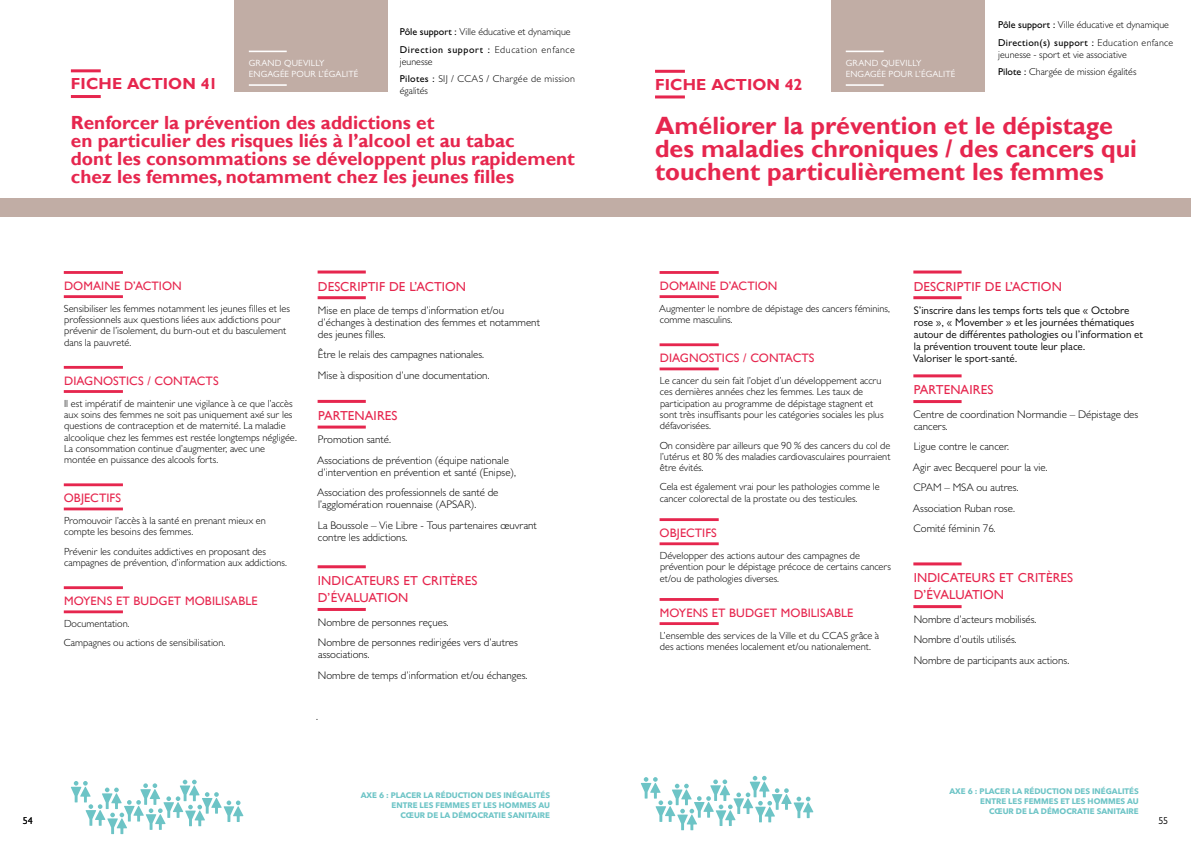
<style>
.page{position:relative;width:1191px;height:842px;background:#fff}
.page>*{position:absolute;margin:0;border:0;box-sizing:border-box;transform-origin:0 0}
.t1{font:700 25px/23px "Gill Sans";color:#e6264e}
.t2{font:700 19px/18px "Gill Sans";color:#e6264e}
.t3{font:700 16px "Gill Sans";letter-spacing:.005em;color:#e6264e}
.t4{font:13px/17px "Gill Sans";letter-spacing:.005em;color:#e6264e}
.t5{font:12.2px "Gill Sans";letter-spacing:.005em;color:#e6264e}
.t6{font:300 11px/20.5px "Gill Sans";color:#000}
.t7{font:11px/12px "Gill Sans";color:#000}
.t8{font:300 10.3px/11.3px "Gill Sans";color:#000}
.t9{font:300 10px/17.7px "Gill Sans";color:#000}
.t10{font:300 10px/17.7px "Gill Sans";letter-spacing:.03em;color:#000}
.t11{font:10px "Gill Sans";color:#000}
.t12{font:9px/11px "Gill Sans";letter-spacing:.02em;color:#fff}
.t13{font:700 8px/10px "Avenir Next LT Pro";color:#6dc4c6;text-align:right}
.s1{font-weight:500}
</style>
<div class="page">
<div style="left:234px;top:0;width:153px;height:92px;background:#c1ada5"></div>
<hr style="left:249px;top:51px;width:38px;height:1px;background:#fff">
<hr style="left:249px;top:84px;width:38px;height:2px;background:#fff">
<div style="left:831px;top:0;width:153px;height:92px;background:#c1ada5"></div>
<hr style="left:845px;top:51px;width:38px;height:1px;background:#fff">
<hr style="left:845px;top:84px;width:38px;height:2px;background:#fff">
<svg style="left:71px;top:780px;width:172px;height:54px"></svg>
<svg style="left:641px;top:776px;width:172px;height:54px"></svg>
<div style="left:0;top:198px;width:1191px;height:19px;background:#c1ada5"></div>
<hr style="left:71px;top:69px;width:30px;height:3px;background:#e6264e">
<hr style="left:71px;top:95px;width:30px;height:3px;background:#e6264e">
<hr style="left:655px;top:70px;width:30px;height:3px;background:#e6264e">
<hr style="left:655px;top:95px;width:30px;height:3px;background:#e6264e">
<hr style="left:64px;top:271px;width:59px;height:3px;background:#e6264e">
<hr style="left:64px;top:295px;width:59px;height:3px;background:#e6264e">
<hr style="left:64px;top:366px;width:59px;height:3px;background:#e6264e">
<hr style="left:64px;top:390px;width:59px;height:3px;background:#e6264e">
<hr style="left:64px;top:483px;width:59px;height:3px;background:#e6264e">
<hr style="left:64px;top:507px;width:59px;height:3px;background:#e6264e">
<hr style="left:64px;top:586px;width:59px;height:3px;background:#e6264e">
<hr style="left:64px;top:610px;width:59px;height:3px;background:#e6264e">
<hr style="left:659px;top:271px;width:59px;height:3px;background:#e6264e">
<hr style="left:659px;top:295px;width:59px;height:3px;background:#e6264e">
<hr style="left:659px;top:343px;width:59px;height:3px;background:#e6264e">
<hr style="left:659px;top:367px;width:59px;height:3px;background:#e6264e">
<hr style="left:659px;top:518px;width:59px;height:3px;background:#e6264e">
<hr style="left:659px;top:542px;width:59px;height:3px;background:#e6264e">
<hr style="left:659px;top:598px;width:59px;height:3px;background:#e6264e">
<hr style="left:659px;top:622px;width:59px;height:3px;background:#e6264e">
<hr style="left:317px;top:270px;width:49px;height:3px;background:#e6264e">
<hr style="left:317px;top:296px;width:49px;height:3px;background:#e6264e">
<hr style="left:317px;top:400px;width:49px;height:3px;background:#e6264e">
<hr style="left:317px;top:426px;width:49px;height:3px;background:#e6264e">
<hr style="left:317px;top:565px;width:49px;height:3px;background:#e6264e">
<hr style="left:317px;top:608px;width:49px;height:3px;background:#e6264e">
<hr style="left:913px;top:270px;width:48px;height:3px;background:#e6264e">
<hr style="left:913px;top:296px;width:48px;height:3px;background:#e6264e">
<hr style="left:913px;top:374px;width:48px;height:3px;background:#e6264e">
<hr style="left:913px;top:400px;width:48px;height:3px;background:#e6264e">
<hr style="left:913px;top:562px;width:48px;height:3px;background:#e6264e">
<hr style="left:913px;top:605px;width:48px;height:3px;background:#e6264e">
<p class="t9" style="left:998px;top:16px;width:177px"><span class="s1">Pôle support :</span> Ville éducative et dynamique<br><span class="s1">Direction(s) support :</span> Education enfance</p>
<p class="t9" style="left:998px;top:45px;width:140px">jeunesse - sport et vie associative<br><span class="s1">Pilote :</span> Chargée de mission égalités</p>
<p class="t9" style="left:400px;top:23px;width:176px"><span class="s1">Pôle support :</span> Ville éducative et dynamique<br><span class="s1">Direction support :</span> Education enfance</p>
<p class="t10" style="left:400px;top:52px;width:177px">jeunesse<br><span class="s1">Pilotes :</span> SIJ / CCAS / Chargée de mission</p>
<p class="t9" style="left:400px;top:82px;width:30px">égalités</p>
<p class="t12" style="left:249px;top:58px;width:111px">GRAND QUEVILLY<br>ENGAGÉE POUR L’ÉGALITÉ</p>
<p class="t12" style="left:845px;top:58px;width:111px">GRAND QUEVILLY<br>ENGAGÉE POUR L’ÉGALITÉ</p>
<h3 class="t3" style="left:71px;top:74px;width:148px">FICHE ACTION 41</h3>
<h3 class="t3" style="left:655px;top:75px;width:149px">FICHE ACTION 42</h3>
<h2 class="t2" style="left:71px;top:114px;width:505px">Renforcer la prévention des addictions et<br>en particulier des risques liés à l’alcool et au tabac<br>dont les consommations se développent plus rapidement chez les femmes, notamment chez les jeunes filles</h2>
<h1 class="t1" style="left:655px;top:114px;width:483px">Améliorer la prévention et le dépistage des maladies chroniques / des cancers qui touchent particulièrement les femmes</h1>
<p class="t11" style="left:23px;top:815px;width:12px">54</p>
<p class="t5" style="left:64px;top:279px;width:119px">DOMAINE D’ACTION</p>
<p class="t8" style="left:64px;top:303px;width:228px">Sensibiliser les femmes notamment les jeunes filles et les professionnels aux questions liées aux addictions pour prévenir de l’isolement, du burn-out et du basculement dans la pauvreté.</p>
<p class="t5" style="left:64px;top:374px;width:156px">DIAGNOSTICS / CONTACTS</p>
<p class="t8" style="left:64px;top:397px;width:234px">Il est impératif de maintenir une vigilance à ce que l’accès aux soins des femmes ne soit pas uniquement axé sur les questions de contraception et de maternité. La maladie alcoolique chez les femmes est restée longtemps négligée.<br>La consommation continue d’augmenter, avec une montée en puissance des alcools forts.</p>
<p class="t5" style="left:64px;top:491px;width:59px">OBJECTIFS</p>
<p class="t8" style="left:64px;top:515px;width:203px">Promouvoir l’accès à la santé en prenant mieux en compte les besoins des femmes.</p>
<p class="t8" style="left:64px;top:545px;width:224px">Prévenir les conduites addictives en proposant des campagnes de prévention, d’information aux addictions.</p>
<p class="t5" style="left:64px;top:594px;width:195px">MOYENS ET BUDGET MOBILISABLE</p>
<p class="t8" style="left:64px;top:614px;width:163px;line-height:19.3px">Documentation.<br>Campagnes ou actions de sensibilisation.</p>
<p class="t4" style="left:318px;top:278px;width:150px">DESCRIPTIF DE L’ACTION</p>
<p class="t6" style="left:318px;top:304px;width:224px;line-height:12px">Mise en place de temps d’information et/ou d’échanges à destination des femmes et notamment des jeunes filles.</p>
<p class="t6" style="left:318px;top:344px;width:173px">Être le relais des campagnes nationales.<br>Mise à disposition d’une documentation.</p>
<p class="t4" style="left:318px;top:407px;width:81px">PARTENAIRES</p>
<p class="t6" style="left:317px;top:429px;width:193px">Promotion santé.<br>Associations de prévention (équipe nationale</p>
<p class="t6" style="left:317px;top:462px;width:201px">d’intervention en prévention et santé (Enipse),<br>Association des professionnels de santé de</p>
<p class="t6" style="left:318px;top:494px;width:221px">l’agglomération rouennaise (APSAR).<br>La Boussole – Vie Libre - Tous partenaires œuvrant</p>
<p class="t6" style="left:318px;top:527px;width:91px">contre les addictions.</p>
<p class="t4" style="left:318px;top:573px;width:161px">INDICATEURS ET CRITÈRES<br>D’ÉVALUATION</p>
<p class="t6" style="left:318px;top:611px;width:201px">Nombre de personnes reçues.<br>Nombre de personnes redirigées vers d’autres</p>
<p class="t6" style="left:318px;top:644px;width:211px">associations.<br>Nombre de temps d’information et/ou échanges.</p>
<p class="t6" style="left:316px;top:705px;width:3px">.</p>
<p class="t5" style="left:660px;top:279px;width:119px">DOMAINE D’ACTION</p>
<p class="t8" style="left:659px;top:303px;width:232px">Augmenter le nombre de dépistage des cancers féminins, comme masculins.</p>
<p class="t5" style="left:660px;top:351px;width:156px">DIAGNOSTICS / CONTACTS</p>
<p class="t8" style="left:660px;top:375px;width:225px">Le cancer du sein fait l’objet d’un développement accru ces dernières années chez les femmes. Les taux de participation au programme de dépistage stagnent et sont très insuffisants pour les catégories sociales les plus défavorisées.</p>
<p class="t8" style="left:659px;top:439px;width:232px;text-align:justify">On considère par ailleurs que 90 % des cancers du col de l’utérus et 80 % des maladies cardiovasculaires pourraient être évités.</p>
<p class="t8" style="left:659px;top:481px;width:222px">Cela est également vrai pour les pathologies comme le cancer colorectal de la prostate ou des testicules.</p>
<p class="t5" style="left:659px;top:526px;width:59px">OBJECTIFS</p>
<p class="t8" style="left:660px;top:550px;width:233px">Développer des actions autour des campagnes de prévention pour le dépistage précoce de certains cancers et/ou de pathologies diverses.</p>
<p class="t5" style="left:660px;top:606px;width:195px">MOYENS ET BUDGET MOBILISABLE</p>
<p class="t8" style="left:660px;top:629px;width:221px">L’ensemble des services de la Ville et du CCAS grâce à des actions menées localement et/ou nationalement.</p>
<p class="t4" style="left:913px;top:278px;width:150px">DESCRIPTIF DE L’ACTION</p>
<p class="t7" style="left:913px;top:304px;width:231px">S’inscrire dans les temps forts tels que « Octobre rose », « Movember » et les journées thématiques autour de différentes pathologies ou l’information et la prévention trouvent toute leur place.<br>Valoriser le sport-santé.</p>
<p class="t4" style="left:913px;top:382px;width:81px">PARTENAIRES</p>
<p class="t6" style="left:913px;top:408px;width:226px;line-height:12px">Centre de coordination Normandie – Dépistage des cancers.</p>
<p class="t6" style="left:913px;top:436px;width:136px">Ligue contre le cancer.<br>Agir avec Becquerel pour la vie.<br>CPAM – MSA ou autres.<br>Association Ruban rose.<br>Comité féminin 76.</p>
<p class="t4" style="left:913px;top:570px;width:161px">INDICATEURS ET CRITÈRES<br>D’ÉVALUATION</p>
<p class="t6" style="left:913px;top:609px;width:157px">Nombre d’acteurs mobilisés.<br>Nombre d’outils utilisés.<br>Nombre de participants aux actions.</p>
<p class="t13" style="left:361px;top:790px;width:191px">AXE 6 : PLACER LA RÉDUCTION DES INÉGALITÉS<br>ENTRE LES FEMMES ET LES HOMMES AU<br>CŒUR DE LA DÉMOCRATIE SANITAIRE</p>
<p class="t13" style="left:949px;top:786px;width:191px">AXE 6 : PLACER LA RÉDUCTION DES INÉGALITÉS<br>ENTRE LES FEMMES ET LES HOMMES AU<br>CŒUR DE LA DÉMOCRATIE SANITAIRE</p>
<p class="t11" style="left:1158px;top:815px;width:11px">55</p>
</div>
